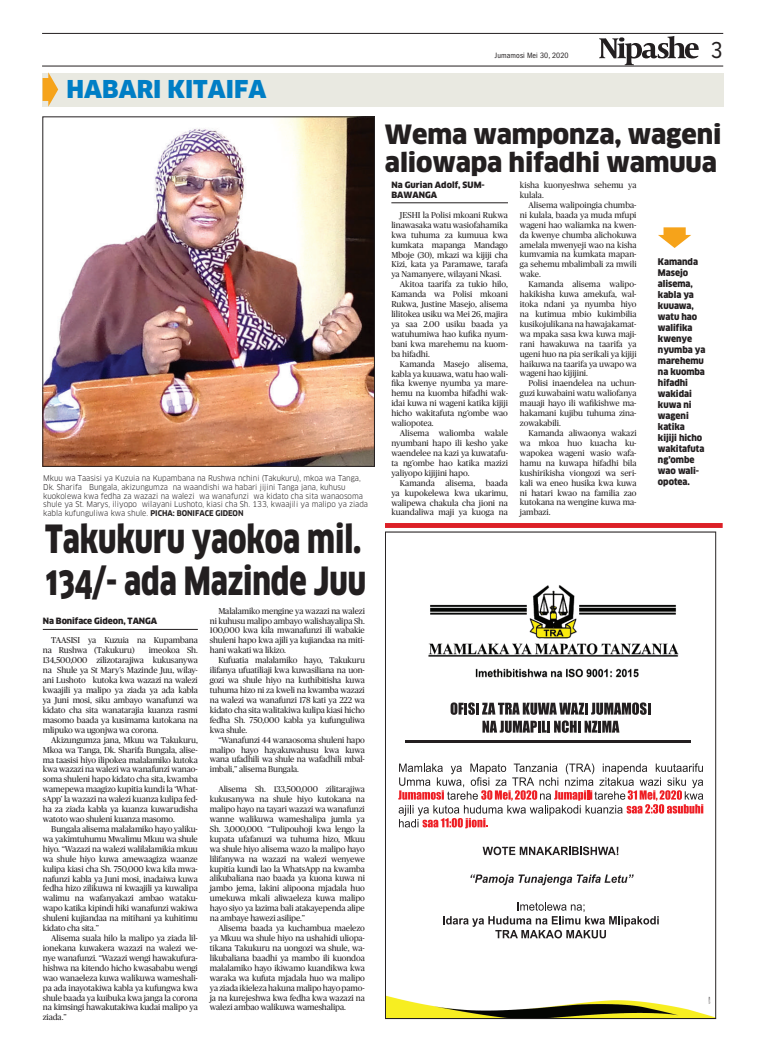
<style>
.page{position:relative;width:770px;height:1063px;background:#fff}
.page>*{position:absolute;margin:0;border:0;box-sizing:border-box;transform-origin:0 0}
.t1{font:900 38px/42px "Clan OSF";letter-spacing:-.005em;color:#231f20;scale:.77 1}
.t2{font:900 26px/28px "Clan OSF";letter-spacing:-.005em;color:#231f20}
.t3{font:900 24px "Clan OSF";color:#007ec5}
.t4{font:24px "Proxima Nova Cond";color:#231f20}
.t5{font:900 9px/11px "Clan OSF";letter-spacing:-.005em;color:#231f20;scale:.95 1}
.t6{font:8.5px/9.9px "Publico";color:#231f20;text-align:justify}
.t7{font:900 8.5px/9.9px "Clan";color:#231f20}
.t8{font:condensed 8px "Franklin Gothic";letter-spacing:.01em;color:#231f20}
.t9{font:7.7px/8.7px "Clan";letter-spacing:-.005em;color:#231f20;scale:.95 1}
.s1{font-family:"Clan Bold SC"}
</style>
<div class="page">
<hr style="left:42px;top:33px;width:681px;height:1px;background:#231f20">
<hr style="left:42px;top:66px;width:681px;height:1px;background:#231f20">
<div style="left:43px;top:73px;width:680px;height:34px;background:#e9e9e1"></div>
<svg style="left:599px;top:36px;width:99px;height:29px"></svg>
<svg style="left:43px;top:72px;width:15px;height:35px"></svg>
<svg style="left:658px;top:227px;width:33px;height:21px"></svg>
<svg style="left:385px;top:532px;width:331px;height:487px"></svg>
<svg style="left:398px;top:531px;width:312px;height:489px"></svg>
<div style="left:385px;top:523px;width:337px;height:5px;background:#dc2027"></div>
<hr style="left:43px;top:629px;width:155px;height:1px;background:#231f20">
<hr style="left:391px;top:203px;width:117px;height:1px;background:#231f20">
<img style="left:45px;top:119px;width:327px;height:345px">
<div style="left:43px;top:117px;width:331px;height:349px;border:1px solid #231f20"></div>
<h3 class="t3" style="left:66px;top:76px;width:201px">habari kitaifa</h3>
<p class="t9" style="left:43px;top:474px;width:343px">Mkuu wa Taasisi ya Kuzuia na Kupambana na Rushwa nchini (Takukuru), mkoa wa Tanga, Dk. Sharifa Bungala, akizungumza na waandishi wa habari jijini Tanga jana, kuhusu kuokolewa kwa fedha za wazazi na walezi wa wanafunzi wa kidato cha sita wanaosoma shule ya St. Marys, iliyopo wilayani Lushoto, kiasi cha Sh. 133, kwaajili ya malipo ya ziada kabla kufunguliwa kwa shule. <span class="s1">PICHA: BONIFACE GIDEON</span></p>
<h1 class="t1" style="left:45px;top:518px;width:418px">Takukuru yaokoa mil.<br>134/- ada Mazinde Juu</h1>
<p class="t7" style="left:43px;top:616px;width:116px">Na Boniface Gideon, TANGA</p>
<p class="t6" style="left:43px;top:636px;width:156px;text-indent:8px">TAASISI ya Kuzuia na Kupambana na Rushwa (Takukuru)</p>
<p class="t6" style="left:43px;top:645px;width:156px;text-indent:106px">imeokoa Sh.<br>134,500,000 zilizotarajiwa kukusanywa na Shule ya St Mary’s Mazinde Juu, wilay&shy;ani Lushoto kutoka kwa wazazi na walezi kwaajili ya malipo ya ziada ya ada kabla ya Juni mosi, siku ambayo wanafunzi wa kidato cha sita wanatarajia kuanza rasmi masomo baada ya kusimama kutokana na mlipuko wa ugonjwa wa corona.</p>
<p class="t6" style="left:43px;top:735px;width:156px;text-indent:8px">Akizungumza jana, Mkuu wa Takukuru, Mkoa wa Tanga, Dk. Sharifa Bungala, alise&shy;ma taasisi hiyo ilipokea malalamiko kutoka kwa wazazi na walezi wa wanafunzi wanao&shy;soma shuleni hapo kidato cha sita, kwamba wamepewa maagizo kupitia kundi la ‘What&shy;sApp’ la wazazi na walezi kuanza kulipa fed&shy;ha za ziada kabla ya kuanza kuwarudisha watoto wao shuleni kuanza masomo.</p>
<p class="t6" style="left:43px;top:824px;width:156px;text-indent:8px">Bungala alisema malalamiko hayo yaliku&shy;wa yakimtuhumu Mwalimu Mkuu wa shule hiyo. “Wazazi na walezi walilalamikia mkuu wa shule hiyo kuwa amewaagiza waanze kulipa kiasi cha Sh. 750,000 kwa kila mwa&shy;nafunzi kabla ya Juni mosi, inadaiwa kuwa fedha hizo zilikuwa ni kwaajili ya kuwalipa walimu na wafanyakazi ambao wataku&shy;wapo katika kipindi hiki wanafunzi wakiwa shuleni kujiandaa na mitihani ya kuhitimu kidato cha sita.”</p>
<p class="t6" style="left:43px;top:933px;width:156px;text-indent:8px">Alisema suala hilo la malipo ya ziada lil&shy;ionekana kuwakera wazazi na walezi we&shy;nye wanafunzi. “Wazazi wengi hawakufura&shy;hishwa na kitendo hicho kwasababu wengi wao wanaeleza kuwa walikuwa wameshali&shy;pa ada inayotakiwa kabla ya kufungwa kwa shule baada ya kuibuka kwa janga la corona na kimsingi hawakutakiwa kudai malipo ya ziada.”</p>
<p class="t6" style="left:210px;top:606px;width:156px;text-indent:8px">Malalamiko mengine ya wazazi na walezi ni kuhusu malipo ambayo walishayalipa Sh.<br>100,000 kwa kila mwanafunzi ili wabakie shuleni hapo kwa ajili ya kujiandaa na miti&shy;hani wakati wa likizo.</p>
<p class="t6" style="left:210px;top:655px;width:156px;text-indent:8px">Kufuatia malalamiko hayo, Takukuru ilifanya ufuatiliaji kwa kuwasiliana na uon&shy;gozi wa shule hiyo na kuthibitisha kuwa tuhuma hizo ni za kweli na kwamba wazazi na walezi wa wanafunzi 178 kati ya 222 wa kidato cha sita walitakiwa kulipa kiasi hicho fedha Sh. 750,000 kabla ya kufunguliwa kwa shule.</p>
<p class="t6" style="left:210px;top:735px;width:156px;text-indent:8px">“Wanafunzi 44 wanaosoma shuleni hapo malipo hayo hayakuwahusu kwa kuwa wana ufadhili wa shule na wafadhili mbal&shy;imbali,” alisema Bungala.</p>
<p class="t6" style="left:210px;top:784px;width:156px;text-indent:8px">Alisema Sh. 133,500,000 zilitarajiwa kukusanywa na shule hiyo kutokana na malipo hayo na tayari wazazi wa wanafunzi wanne walikuwa wameshalipa jumla ya Sh. 3,000,000. “Tulipouhoji kwa lengo la kupata ufafanuzi wa tuhuma hizo, Mkuu wa shule hiyo alisema wazo la malipo hayo lilifanywa na wazazi na walezi wenyewe kupitia kundi lao la WhatsApp na kwamba alikubaliana nao baada ya kuona kuwa ni jambo jema, lakini alipoona mjadala huo umekuwa mkali aliwaeleza kuwa malipo hayo siyo ya lazima bali atakayependa alipe na ambaye hawezi asilipe.”</p>
<p class="t6" style="left:210px;top:923px;width:156px;text-indent:8px">Alisema baada ya kuchambua maelezo ya Mkuu wa shule hiyo na ushahidi uliopa&shy;tikana Takukuru na uongozi wa shule, wa&shy;likubaliana baadhi ya mambo ili kuondoa malalamiko hayo ikiwamo kuandikwa kwa waraka wa kufuta mjadala huo wa malipo ya ziada ikieleza hakuna malipo hayo pamo&shy;ja na kurejeshwa kwa fedha kwa wazazi na walezi ambao walikuwa wameshalipa.</p>
<p class="t8" style="left:495px;top:51px;width:75px">Jumamosi Mei 30, 2020</p>
<h3 class="t4" style="left:711px;top:39px;width:13px">3</h3>
<h2 class="t2" style="left:385px;top:120px;width:338px">Wema wamponza, wageni aliowapa hifadhi wamuua</h2>
<p class="t7" style="left:391px;top:180px;width:95px">Na Gurian Adolf, SUM-<br>BAWANGA</p>
<p class="t6" style="left:400px;top:210px;width:110px">JESHI la Polisi mkoani Rukwa</p>
<p class="t6" style="left:391px;top:220px;width:118px">linawasaka watu wasiofahamika</p>
<p class="t6" style="left:391px;top:230px;width:118px">kwa tuhuma za kumuua kwa</p>
<p class="t6" style="left:391px;top:240px;width:118px">kumkata mapanga Mandago</p>
<p class="t6" style="left:391px;top:250px;width:118px">Mboje (30), mkazi wa kijiji cha</p>
<p class="t6" style="left:391px;top:260px;width:118px">Kizi, kata ya Paramawe, tarafa</p>
<p class="t6" style="left:391px;top:269px;width:112px">ya Namanyere, wilayani Nkasi.</p>
<p class="t6" style="left:400px;top:279px;width:110px">Akitoa taarifa za tukio hilo,</p>
<p class="t6" style="left:391px;top:289px;width:118px">Kamanda wa Polisi mkoani</p>
<p class="t6" style="left:391px;top:299px;width:118px">Rukwa, Justine Masejo, alisema</p>
<p class="t6" style="left:391px;top:309px;width:118px">lilitokea usiku wa Mei 26, majira</p>
<p class="t6" style="left:391px;top:319px;width:118px">ya saa 2.00 usiku baada ya</p>
<p class="t6" style="left:391px;top:329px;width:118px">watuhumiwa hao kufika nyum-</p>
<p class="t6" style="left:391px;top:339px;width:118px">bani kwa marehemu na kuom-</p>
<p class="t6" style="left:391px;top:349px;width:40px">ba hifadhi.</p>
<p class="t6" style="left:400px;top:359px;width:110px">Kamanda Masejo alisema,</p>
<p class="t6" style="left:391px;top:369px;width:118px">kabla ya kuuawa, watu hao wali-</p>
<p class="t6" style="left:391px;top:379px;width:118px">fika kwenye nyumba ya mare-</p>
<p class="t6" style="left:391px;top:388px;width:118px">hemu na kuomba hifadhi wak-</p>
<p class="t6" style="left:391px;top:398px;width:118px">idai kuwa ni wageni katika kijiji</p>
<p class="t6" style="left:391px;top:408px;width:118px">hicho wakitafuta ng’ombe wao</p>
<p class="t6" style="left:391px;top:418px;width:44px">waliopotea.</p>
<p class="t6" style="left:400px;top:428px;width:110px">Alisema waliomba walale</p>
<p class="t6" style="left:391px;top:438px;width:118px">nyumbani hapo ili kesho yake</p>
<p class="t6" style="left:391px;top:448px;width:118px">waendelee na kazi ya kuwatafu-</p>
<p class="t6" style="left:391px;top:458px;width:118px">ta ng’ombe hao katika mazizi</p>
<p class="t6" style="left:391px;top:468px;width:80px">yaliyopo kijijini hapo.</p>
<p class="t6" style="left:400px;top:478px;width:110px">Kamanda alisema, baada</p>
<p class="t6" style="left:391px;top:488px;width:118px">ya kupokelewa kwa ukarimu,</p>
<p class="t6" style="left:391px;top:498px;width:118px">walipewa chakula cha jioni na</p>
<p class="t6" style="left:391px;top:508px;width:118px">kuandaliwa maji ya kuoga na</p>
<p class="t6" style="left:520px;top:180px;width:118px">kisha kuonyeshwa sehemu ya kulala.</p>
<p class="t6" style="left:520px;top:200px;width:118px;text-indent:8px">Alisema walipoingia chumba&shy;ni kulala, baada ya muda mfupi wageni hao waliamka na kwen&shy;da kwenye chumba alichokuwa amelala mwenyeji wao na kisha kumvamia na kumkata mapan&shy;ga sehemu mbalimbali za mwili wake.</p>
<p class="t6" style="left:520px;top:279px;width:118px;text-indent:8px">Kamanda alisema walipo&shy;hakikisha kuwa amekufa, wal&shy;itoka ndani ya nyumba hiyo na kutimua mbio kukimbilia kusikojulikana na hawajakamat&shy;wa mpaka sasa kwa kuwa maji&shy;rani hawakuwa na taarifa ya ugeni huo na pia serikali ya kijiji haikuwa na taarifa ya uwapo wa wageni hao kijijini.</p>
<p class="t6" style="left:520px;top:379px;width:118px;text-indent:8px">Polisi inaendelea na uchun&shy;guzi kuwabaini watu waliofanya mauaji hayo ili wafikishwe ma&shy;hakamani kujibu tuhuma zina&shy;zowakabili.</p>
<p class="t6" style="left:520px;top:428px;width:118px;text-indent:8px">Kamanda aliwaonya wakazi wa mkoa huo kuacha ku&shy;wapokea wageni wasio wafa&shy;hamu na kuwapa hifadhi bila kushirikisha viongozi wa seri&shy;kali wa eneo husika kwa kuwa ni hatari kwao na familia zao kutokana na wengine kuwa ma&shy;jambazi.</p>
<p class="t5" style="left:658px;top:256px;width:51px">Kamanda<br>Masejo alisema, kabla ya kuuawa, watu hao walifika kwenye nyumba ya marehemu na kuomba hifadhi wakidai kuwa ni wageni katika kijiji hicho wakitafuta ng’ombe wao wali&shy;opotea.</p>
</div>
